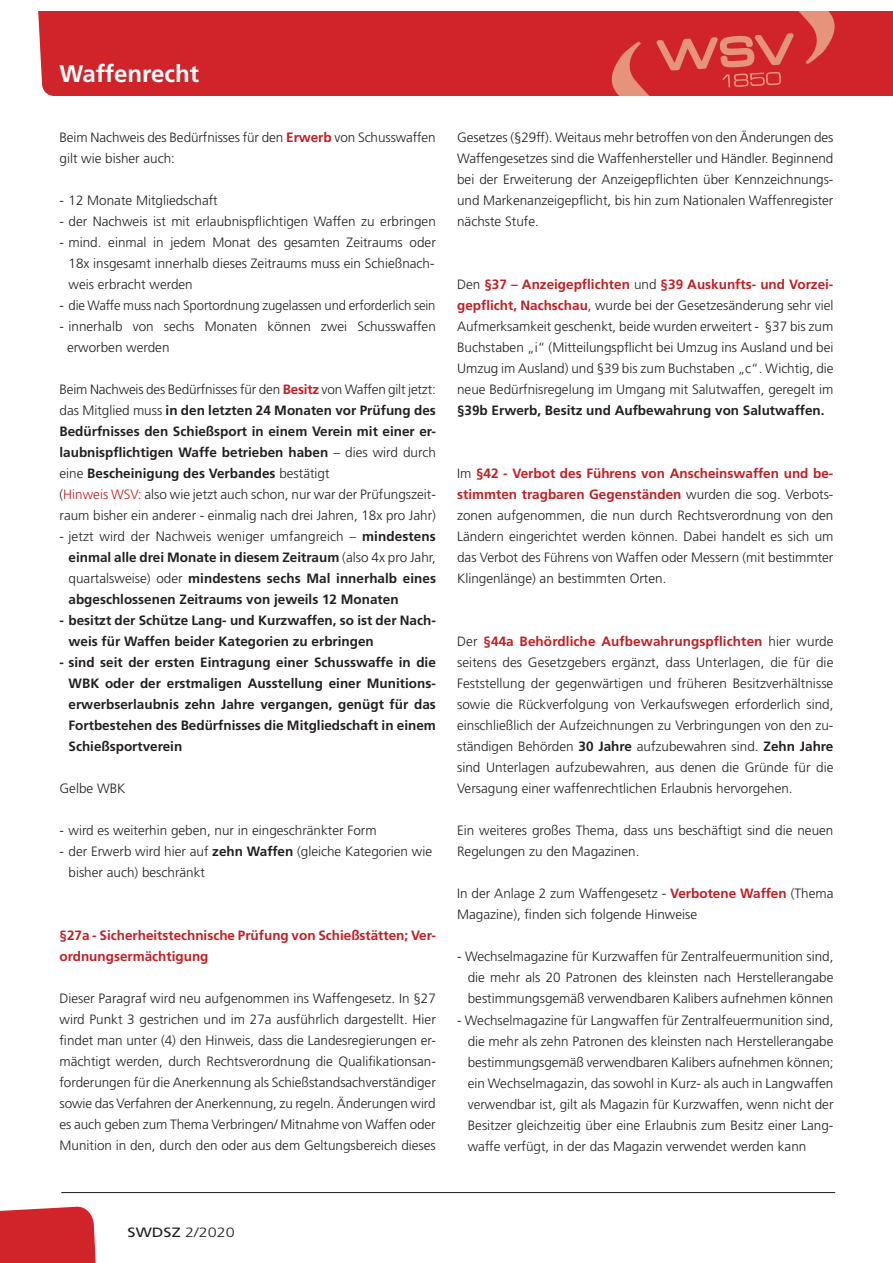
<style>
.page{position:relative;width:893px;height:1263px;background:#fff}
.page>*{position:absolute;margin:0;border:0;box-sizing:border-box;transform-origin:0 0}
.t1{font:700 24px "Frutiger LT Std";color:#fff}
.gang{font:300 13.5px/21px "Frutiger LT Std";color:#231f20;text-align:justify}
.gang-2{font:700 13.5px/21px "Frutiger LT Std";color:#231f20;text-align:justify}
.gang-3{font:700 13.5px/21px "Frutiger LT Std";color:#c01f24}
.gang-4{font:300 13.5px "Frutiger LT Std";color:#231f20;scale:1.2 1}
.s1{font-weight:700;color:#c01f24}
.s2{font-weight:300}
.s3{color:#c01f24}
.s4{font-weight:700}
.s5{font-weight:400}
</style>
<div class="page">
<hr style="left:61px;top:1192px;width:774px;height:1px;background:#231f20">
<div style="left:38px;top:11px;width:855px;height:85px;background:#d1232a"></div>
<svg style="left:611px;top:11px;width:224px;height:85px;background:#d53b3b"></svg>
<svg style="left:0;top:1206px;width:96px;height:57px;background:#d43238"></svg>
<p class="t1" style="left:60px;top:59px;width:141px">Waffenrecht</p>
<p class="gang" style="left:60px;top:127px;width:378px">Beim Nachweis des Bedürfnisses für den <span class="s1">Erwerb</span> von Schusswaffen gilt wie bisher auch:</p>
<p class="gang" style="left:60px;top:190px;width:160px">- 12 Monate Mitgliedschaft</p>
<p class="gang" style="left:60px;top:211px;width:378px">- der Nachweis ist mit erlaubnispflichtigen Waffen zu erbringen</p>
<p class="gang" style="left:60px;top:232px;width:378px">- mind. einmal in jedem Monat des gesamten Zeitraums oder</p>
<p class="gang" style="left:69px;top:253px;width:368px">18x insgesamt innerhalb dieses Zeitraums muss ein Schießnach-</p>
<p class="gang" style="left:69px;top:274px;width:126px">weis erbracht werden</p>
<p class="gang" style="left:60px;top:295px;width:378px">- die Waffe muss nach Sportordnung zugelassen und erforderlich sein</p>
<p class="gang" style="left:60px;top:316px;width:378px">- innerhalb von sechs Monaten können zwei Schusswaffen</p>
<p class="gang" style="left:67px;top:337px;width:104px">erworben werden</p>
<p class="gang" style="left:60px;top:379px;width:378px">Beim Nachweis des Bedürfnisses für den <span class="s1">Besitz</span> von Waffen gilt jetzt:</p>
<p class="gang-2" style="left:60px;top:400px;width:378px"><span class="s2">das Mitglied muss</span> in den letzten 24 Monaten vor Prüfung des Bedürfnisses den Schießsport in einem Verein mit einer er&shy;laubnispflichtigen Waffe betrieben haben <span class="s2">– dies wird durch eine</span> Bescheinigung des Verbandes <span class="s2">bestätigt</span></p>
<p class="gang" style="left:60px;top:484px;width:378px">(<span class="s3">Hinweis WSV:</span> also wie jetzt auch schon, nur war der Prüfungszeit&shy;raum bisher ein anderer - einmalig nach drei Jahren, 18x pro Jahr)</p>
<p class="gang" style="left:60px;top:526px;width:378px">- jetzt wird der Nachweis weniger umfangreich – <span class="s4">mindestens</span></p>
<p class="gang-2" style="left:69px;top:547px;width:369px">einmal alle drei Monate in diesem Zeitraum <span class="s2">(also 4x pro Jahr,</span></p>
<p class="gang-2" style="left:69px;top:568px;width:369px"><span class="s2">quartalsweise) oder</span> mindestens sechs Mal innerhalb eines</p>
<p class="gang-2" style="left:69px;top:589px;width:332px">abgeschlossenen Zeitraums von jeweils 12 Monaten</p>
<p class="gang-2" style="left:60px;top:610px;width:378px">- besitzt der Schütze Lang- und Kurzwaffen, so ist der Nach-</p>
<p class="gang-2" style="left:69px;top:631px;width:307px">weis für Waffen beider Kategorien zu erbringen</p>
<p class="gang-2" style="left:60px;top:652px;width:378px">- sind seit der ersten Eintragung einer Schusswaffe in die</p>
<p class="gang-2" style="left:69px;top:673px;width:369px">WBK oder der erstmaligen Ausstellung einer Munitions-</p>
<p class="gang-2" style="left:69px;top:694px;width:369px">erwerbserlaubnis zehn Jahre vergangen, genügt für das</p>
<p class="gang-2" style="left:69px;top:715px;width:369px">Fortbestehen des Bedürfnisses die Mitgliedschaft in einem</p>
<p class="gang-2" style="left:69px;top:736px;width:115px">Schießsportverein</p>
<p class="gang" style="left:60px;top:778px;width:68px">Gelbe WBK</p>
<p class="gang" style="left:60px;top:820px;width:319px">- wird es weiterhin geben, nur in eingeschränkter Form</p>
<p class="gang" style="left:60px;top:841px;width:374px">- der Erwerb wird hier auf <span class="s4">zehn Waffen</span> (gleiche Kategorien wie</p>
<p class="gang" style="left:69px;top:862px;width:138px">bisher auch) beschränkt</p>
<p class="gang-3" style="left:60px;top:925px;width:378px">§27a - Sicherheitstechnische Prüfung von Schießstätten; Ver&shy;ordnungsermächtigung</p>
<p class="gang" style="left:60px;top:988px;width:378px">Dieser Paragraf wird neu aufgenommen ins Waffengesetz. In §27 wird Punkt 3 gestrichen und im 27a ausführlich dargestellt. Hier findet man unter (4) den Hinweis, dass die Landesregierungen er&shy;mächtigt werden, durch Rechtsverordnung die Qualifikationsan&shy;forderungen für die Anerkennung als Schießstandsachverständiger sowie das Verfahren der Anerkennung, zu regeln. Änderungen wird es auch geben zum Thema Verbringen/ Mitnahme von Waffen oder Munition in den, durch den oder aus dem Geltungsbereich dieses</p>
<p class="gang" style="left:457px;top:127px;width:378px">Gesetzes (§29ff). Weitaus mehr betroffen von den Änderungen des Waffengesetzes sind die Waffenhersteller und Händler. Beginnend bei der Erweiterung der Anzeigepflichten über Kennzeichnungs&shy;und Markenanzeigepflicht, bis hin zum Nationalen Waffenregister nächste Stufe.</p>
<p class="gang" style="left:457px;top:274px;width:378px">Den <span class="s1">§37 – Anzeigepflichten</span> und <span class="s1">§39 Auskunfts- und Vorzei&shy;gepflicht, Nachschau</span>, wurde bei der Gesetzesänderung sehr viel Aufmerksamkeit geschenkt, beide wurden erweitert - §37 bis zum Buchstaben „i“ (Mitteilungspflicht bei Umzug ins Ausland und bei Umzug im Ausland) und §39 bis zum Buchstaben „c“. Wichtig, die neue Bedürfnisregelung im Umgang mit Salutwaffen, geregelt im <span class="s4">§39b Erwerb, Besitz und Aufbewahrung von Salutwaffen.</span></p>
<p class="gang" style="left:457px;top:463px;width:378px">Im <span class="s1">§42 - Verbot des Führens von Anscheinswaffen und be&shy;stimmten tragbaren Gegenständen</span> wurden die sog. Verbots&shy;zonen aufgenommen, die nun durch Rechtsverordnung von den Ländern eingerichtet werden können. Dabei handelt es sich um das Verbot des Führens von Waffen oder Messern (mit bestimmter Klingenlänge) an bestimmten Orten.</p>
<p class="gang" style="left:457px;top:631px;width:378px">Der <span class="s1">§44a Behördliche Aufbewahrungspflichten</span> hier wurde seitens des Gesetzgebers ergänzt, dass Unterlagen, die für die Feststellung der gegenwärtigen und früheren Besitzverhältnisse sowie die Rückverfolgung von Verkaufswegen erforderlich sind, einschließlich der Aufzeichnungen zu Verbringungen von den zu&shy;ständigen Behörden <span class="s4">30 Jahre</span> aufzubewahren sind. <span class="s4">Zehn Jahre </span>sind Unterlagen aufzubewahren, aus denen die Gründe für die Versagung einer waffenrechtlichen Erlaubnis hervorgehen.</p>
<p class="gang" style="left:457px;top:820px;width:378px">Ein weiteres großes Thema, dass uns beschäftigt sind die neuen<br>Regelungen zu den Magazinen.</p>
<p class="gang" style="left:457px;top:883px;width:378px">In der Anlage 2 zum Waffengesetz - <span class="s1">Verbotene Waffen</span> (Thema<br>Magazine), finden sich folgende Hinweise</p>
<p class="gang" style="left:457px;top:946px;width:378px">- Wechselmagazine für Kurzwaffen für Zentralfeuermunition sind,</p>
<p class="gang" style="left:468px;top:967px;width:367px">die mehr als 20 Patronen des kleinsten nach Herstellerangabe bestimmungsgemäß verwendbaren Kalibers aufnehmen können</p>
<p class="gang" style="left:457px;top:1009px;width:378px">- Wechselmagazine für Langwaffen für Zentralfeuermunition sind,</p>
<p class="gang" style="left:468px;top:1030px;width:367px">die mehr als zehn Patronen des kleinsten nach Herstellerangabe bestimmungsgemäß verwendbaren Kalibers aufnehmen können; ein Wechselmagazin, das sowohl in Kurz- als auch in Langwaffen verwendbar ist, gilt als Magazin für Kurzwaffen, wenn nicht der Besitzer gleichzeitig über eine Erlaubnis zum Besitz einer Lang&shy;waffe verfügt, in der das Magazin verwendet werden kann</p>
<p class="gang-4" style="left:128px;top:1225px;width:91px"><span class="s5">SWDSZ</span> 2/2020</p>
</div>
